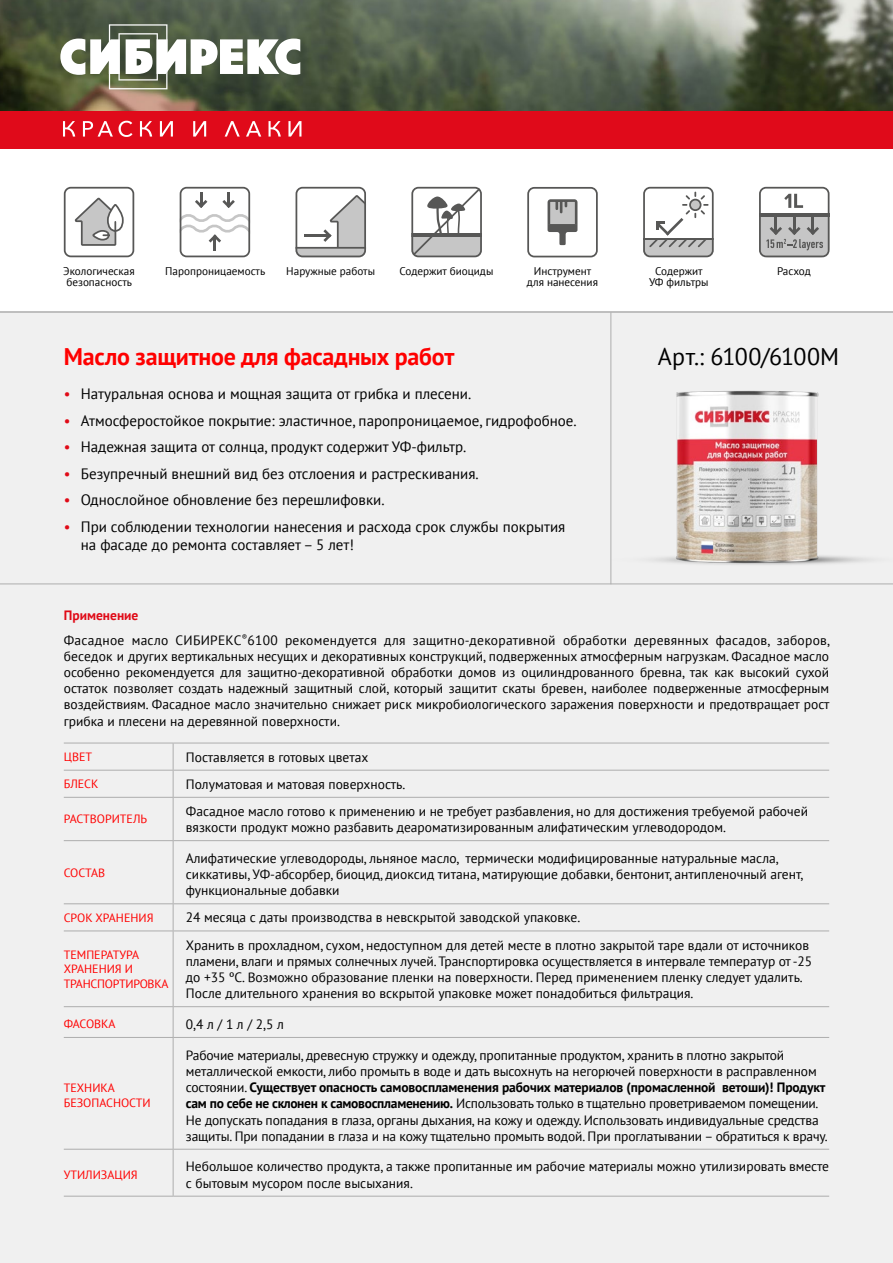
<style>
.page{position:relative;width:893px;height:1263px;background:#fff}
.page>*{position:absolute;margin:0;border:0;box-sizing:border-box;transform-origin:0 0}
.t1{font:700 24px "PT Sans";letter-spacing:-.01em;color:#f00}
.t2{font:24px "PT Sans";letter-spacing:.01em;color:#000}
.t3{font:15px/18px "PT Sans";color:#000}
.t4{font:13.5px/16.2px "PT Sans";color:#000}
.t5{font:13.5px/24.8px "PT Sans";letter-spacing:.02em;color:#000}
.t6{font:12px/14.4px "PT Sans";color:#f00}
.t7{font:12px/14.4px "PT Sans";letter-spacing:-.02em;color:#f00}
.t8{font:11.1px/11.1px "PT Sans";color:#000;text-align:center}
.s1{color:#e00a17}
.s2{font-weight:700;color:#e00a17}
.s3{font-weight:700}
</style>
<div class="page">
<div style="left:0;top:313px;width:893px;height:950px;background:#f0f0f0"></div>
<div style="left:0;top:111px;width:893px;height:38px;background:#e00a1a"></div>
<img style="left:0;top:0;width:893px;height:111px">
<svg style="left:60px;top:24px;width:240px;height:65px"></svg>
<svg style="left:63px;top:121px;width:12px;height:16px"></svg>
<svg style="left:83px;top:121px;width:30px;height:16px"></svg>
<svg style="left:119px;top:121px;width:13px;height:16px"></svg>
<svg style="left:140px;top:121px;width:12px;height:16px"></svg>
<svg style="left:160px;top:121px;width:13px;height:16px"></svg>
<svg style="left:193px;top:121px;width:13px;height:16px"></svg>
<svg style="left:225px;top:121px;width:15px;height:16px"></svg>
<svg style="left:246px;top:121px;width:15px;height:16px"></svg>
<svg style="left:269px;top:121px;width:12px;height:16px"></svg>
<svg style="left:288px;top:121px;width:13px;height:16px"></svg>
<svg style="left:173px;top:904px;width:1px;height:26px"></svg>
<hr style="left:64px;top:930px;width:109px;height:1px;background:#adadad">
<hr style="left:173px;top:930px;width:656px;height:1px;background:#adadad">
<hr style="left:173px;top:931px;width:1px;height:75px;background:#adadad">
<hr style="left:64px;top:1006px;width:109px;height:1px;background:#adadad">
<hr style="left:173px;top:1006px;width:656px;height:1px;background:#adadad">
<hr style="left:173px;top:1007px;width:1px;height:30px;background:#adadad">
<hr style="left:64px;top:1037px;width:109px;height:1px;background:#adadad">
<hr style="left:173px;top:1037px;width:656px;height:1px;background:#adadad">
<hr style="left:173px;top:1038px;width:1px;height:111px;background:#adadad">
<hr style="left:64px;top:1149px;width:109px;height:1px;background:#adadad">
<hr style="left:173px;top:1149px;width:656px;height:1px;background:#adadad">
<hr style="left:173px;top:1149px;width:1px;height:47px;background:#adadad">
<hr style="left:64px;top:1196px;width:109px;height:1px;background:#adadad">
<hr style="left:173px;top:1196px;width:656px;height:1px;background:#adadad">
<hr style="left:64px;top:743px;width:109px;height:1px;background:#adadad">
<hr style="left:173px;top:743px;width:656px;height:1px;background:#adadad">
<hr style="left:64px;top:770px;width:109px;height:1px;background:#adadad">
<hr style="left:173px;top:770px;width:656px;height:1px;background:#adadad">
<svg style="left:173px;top:743px;width:1px;height:54px"></svg>
<hr style="left:64px;top:797px;width:109px;height:1px;background:#adadad">
<hr style="left:173px;top:797px;width:656px;height:1px;background:#adadad">
<hr style="left:173px;top:798px;width:1px;height:42px;background:#adadad">
<hr style="left:64px;top:840px;width:109px;height:1px;background:#adadad">
<hr style="left:173px;top:840px;width:656px;height:1px;background:#adadad">
<hr style="left:173px;top:841px;width:1px;height:62px;background:#adadad">
<hr style="left:64px;top:903px;width:109px;height:1px;background:#adadad">
<hr style="left:173px;top:903px;width:656px;height:1px;background:#adadad">
<hr style="left:0;top:312px;width:893px;height:1px;background:#adadad">
<img style="left:611px;top:355px;width:259px;height:228px">
<hr style="left:0;top:583px;width:893px;height:1px;background:#adadad">
<hr style="left:610px;top:312px;width:1px;height:272px;background:#adadad">
<div style="left:759px;top:187px;width:70px;height:70px;border:2px solid #575756;border-radius:6px"></div>
<svg style="left:759px;top:194px;width:70px;height:63px"></svg>
<svg style="left:74px;top:197px;width:50px;height:49px"></svg>
<div style="left:64px;top:187px;width:70px;height:70px;border:2px solid #575756;border-radius:6px"></div>
<svg style="left:180px;top:187px;width:70px;height:70px"></svg>
<div style="left:180px;top:187px;width:70px;height:70px;border:2px solid #575756;border-radius:6px"></div>
<svg style="left:296px;top:187px;width:70px;height:70px"></svg>
<div style="left:296px;top:187px;width:70px;height:70px;border:2px solid #575756;border-radius:6px"></div>
<svg style="left:414px;top:187px;width:68px;height:70px"></svg>
<div style="left:411px;top:187px;width:71px;height:70px;border:2px solid #575756;border-radius:6px"></div>
<svg style="left:547px;top:199px;width:31px;height:47px"></svg>
<div style="left:527px;top:187px;width:71px;height:70px;border:2px solid #575756;border-radius:6px"></div>
<svg style="left:643px;top:187px;width:68px;height:70px"></svg>
<div style="left:643px;top:187px;width:71px;height:70px;border:2px solid #575756;border-radius:6px"></div>
<p class="t8" style="left:286px;top:265px;width:90px">Наружные работы</p>
<p class="t8" style="left:400px;top:265px;width:95px">Содержит биоциды</p>
<p class="t8" style="left:649px;top:265px;width:61px">Содержит<br>УФ фильтры</p>
<p class="t8" style="left:63px;top:265px;width:73px">Экологическая</p>
<p class="t8" style="left:777px;top:265px;width:35px">Расход</p>
<p class="t8" style="left:66px;top:276px;width:67px">безопасность</p>
<p class="t8" style="left:165px;top:265px;width:102px">Паропроницаемость</p>
<p class="t8" style="left:527px;top:265px;width:73px">Инструмент для нанесения</p>
<h1 class="t1" style="left:64px;top:340px;width:392px">Масло защитное для фасадных работ</h1>
<p class="t3" style="left:64px;top:384px;width:409px"><span class="s1">•</span> Натуральная основа и мощная защита от грибка и плесени.</p>
<p class="t3" style="left:64px;top:411px;width:514px"><span class="s1">•</span> Атмосферостойкое покрытие: эластичное, паропроницаемое, гидрофобное.</p>
<p class="t3" style="left:64px;top:437px;width:404px"><span class="s1">•</span> Надежная защита от солнца, продукт содержит УФ-фильтр.</p>
<p class="t3" style="left:64px;top:464px;width:416px"><span class="s1">•</span> Безупречный внешний вид без отслоения и растрескивания.</p>
<p class="t3" style="left:64px;top:490px;width:322px"><span class="s1">•</span> Однослойное обновление без перешлифовки.</p>
<p class="t3" style="left:81px;top:517px;width:486px;text-indent:-17px"><span class="s1">•</span> При соблюдении технологии нанесения и расхода срок службы покрытия на фасаде до ремонта составляет – 5 лет!</p>
<h1 class="t2" style="left:658px;top:341px;width:183px">Aрт.: 6100/6100М</h1>
<p class="t5" style="left:64px;top:602px;width:768px"><span class="s2">Применение<br></span>Фасадное масло СИБИРЕКС<sup>®</sup>6100 рекомендуется для защитно-декоративной обработки деревянных фасадов, заборов,</p>
<p class="t4" style="left:64px;top:648px;width:767px;text-align:justify">беседок и других вертикальных несущих и декоративных конструкций, подверженных атмосферным нагрузкам. Фасадное масло особенно рекомендуется для защитно-декоративной обработки домов из оцилиндрованного бревна, так как высокий сухой остаток позволяет создать надежный защитный слой, который защитит скаты бревен, наиболее подверженные атмосферным воздействиям. Фасадное масло значительно снижает риск микробиологического заражения поверхности и предотвращает рост грибка и плесени на деревянной поверхности.</p>
<p class="t6" style="left:64px;top:749px;width:30px">ЦВЕТ</p>
<p class="t4" style="left:186px;top:748px;width:184px">Поставляется в готовых цветах</p>
<p class="t6" style="left:64px;top:776px;width:36px">БЛЕСК</p>
<p class="t4" style="left:186px;top:776px;width:221px">Полуматовая и матовая поверхность.</p>
<p class="t6" style="left:64px;top:812px;width:85px">РАСТВОРИТЕЛЬ</p>
<p class="t4" style="left:186px;top:803px;width:624px">Фасадное масло готово к применению и не требует разбавления, но для достижения требуемой рабочей вязкости продукт можно разбавить деароматизированным алифатическим углеводородом.</p>
<p class="t6" style="left:64px;top:865px;width:43px">СОСТАВ</p>
<p class="t4" style="left:186px;top:850px;width:619px">Алифатические углеводороды, льняное масло, термически модифицированные натуральные масла, сиккативы, УФ-абсорбер, биоцид, диоксид титана, матирующие добавки, бентонит, антипленочный агент, функциональные добавки</p>
<p class="t6" style="left:64px;top:910px;width:91px">СРОК ХРАНЕНИЯ</p>
<p class="t4" style="left:186px;top:909px;width:396px">24 месяца с даты производства в невскрытой заводской упаковке.</p>
<p class="t7" style="left:64px;top:947px;width:106px">ТЕМПЕРАТУРА<br>ХРАНЕНИЯ И<br>ТРАНСПОРТИРОВКА</p>
<p class="t4" style="left:186px;top:936px;width:628px">Хранить в прохладном, сухом, недоступном для детей месте в плотно закрытой таре вдали от источников пламени, влаги и прямых солнечных лучей. Транспортировка осуществляется в интервале температур от -25 до +35 ºС. Возможно образование пленки на поверхности. Перед применением пленку следует удалить.<br>После длительного хранения во вскрытой упаковке может понадобиться фильтрация.</p>
<p class="t6" style="left:64px;top:1016px;width:53px">ФАСОВКА</p>
<p class="t4" style="left:186px;top:1016px;width:100px">0,4 л / 1 л / 2,5 л</p>
<p class="t6" style="left:64px;top:1080px;width:89px">ТЕХНИКА<br>БЕЗОПАСНОСТИ</p>
<p class="t4" style="left:186px;top:1046px;width:643px">Рабочие материалы, древесную стружку и одежду, пропитанные продуктом, хранить в плотно закрытой металлической емкости, либо промыть в воде и дать высохнуть на негорючей поверхности в расправленном состоянии. <span class="s3">Существует опасность самовоспламенения рабочих материалов (промасленной ветоши)! Продукт сам по себе не склонен к самовоспламенению.</span> Использовать только в тщательно проветриваемом помещении.<br>Не допускать попадания в глаза, органы дыхания, на кожу и одежду. Использовать индивидуальные средства защиты. При попадании в глаза и на кожу тщательно промыть водой. При проглатывании – обратиться к врачу.</p>
<p class="t6" style="left:64px;top:1167px;width:75px">УТИЛИЗАЦИЯ</p>
<p class="t4" style="left:186px;top:1158px;width:645px">Небольшое количество продукта, а также пропитанные им рабочие материалы можно утилизировать вместе с бытовым мусором после высыхания.</p>
</div>
